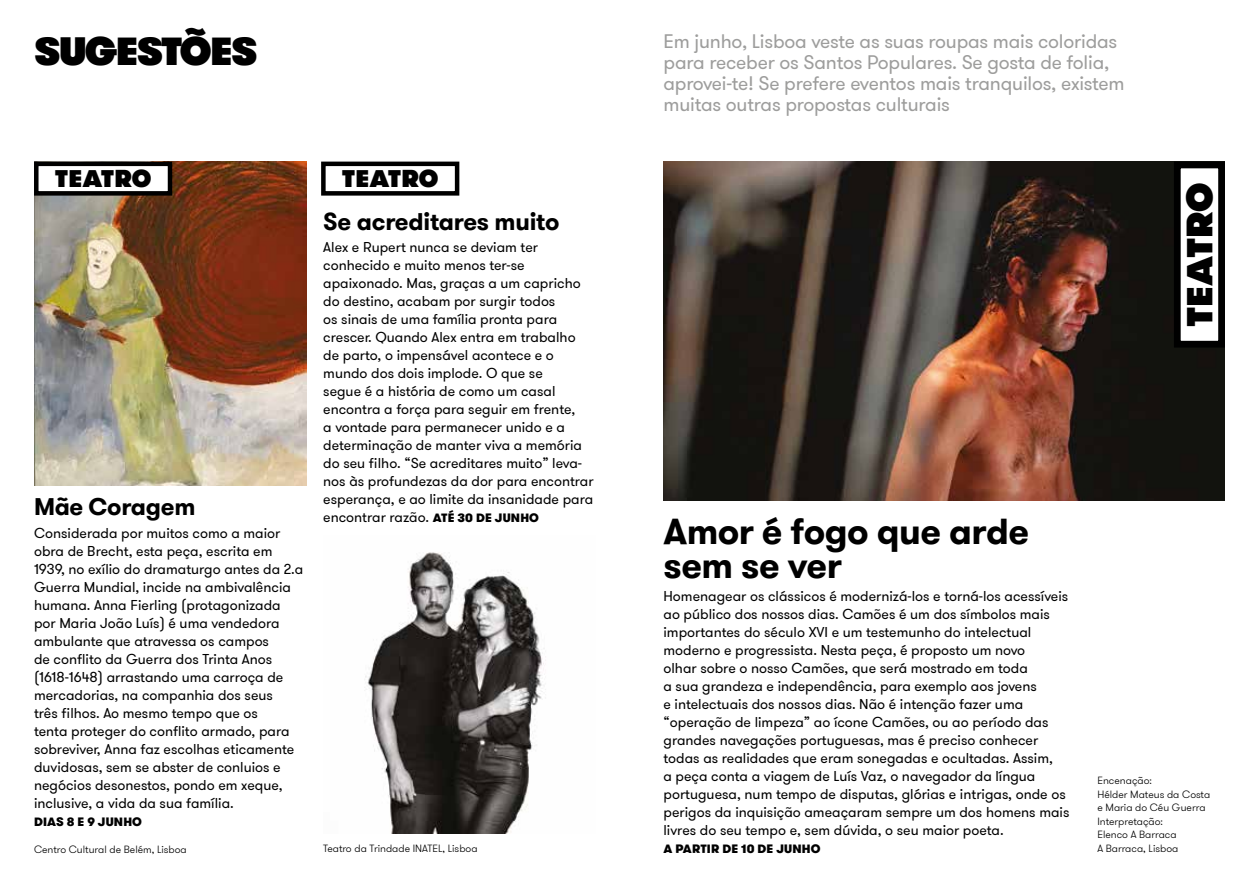
<style>
.page{position:relative;width:1259px;height:893px;background:#fff}
.page>*{position:absolute;margin:0;border:0;box-sizing:border-box;transform-origin:0 0}
.t1{font:800 39px "GT Walsheim Pro";letter-spacing:-.035em;color:#000}
.t2{font:700 36px/34.5px "GT Walsheim Pro";letter-spacing:-.015em;color:#000}
.t3{font:800 36px "GT Walsheim Pro";letter-spacing:.005em;color:#000}
.t4{font:700 24px "GT Walsheim Pro";letter-spacing:-.01em;color:#000}
.t5{font:800 24px "GT Walsheim Pro";letter-spacing:.005em;color:#000}
.t6{font:19.5px/21px "GT Walsheim Pro";letter-spacing:-.01em;color:#9d9d9c}
.t7{font:14.25px/18px "GT Walsheim Pro";color:#000}
.t8{font:900 12px "GT Walsheim Pro";letter-spacing:.015em;color:#000}
.t9{font:300 10.5px/13.5px "GT Walsheim Pro";color:#000}
.s1{font-weight:900;font-size:12px}
</style>
<div class="page">
<img style="left:34px;top:162px;width:272px;height:323px">
<div style="left:36px;top:164px;width:134px;height:29px;background:#fff"></div>
<div style="left:34px;top:162px;width:138px;height:34px;border:4px solid #000"></div>
<div style="left:321px;top:162px;width:138px;height:34px;border:4px solid #000"></div>
<img style="left:365px;top:552px;width:181px;height:282px">
<img style="left:663px;top:162px;width:562px;height:338px">
<div style="left:1177px;top:165px;width:44px;height:179px;background:#fff"></div>
<div style="left:1174px;top:162px;width:51px;height:186px;border:7px solid #000"></div>
<h1 class="t1" style="left:34px;top:24px;width:225px">SUGESTÕES</h1>
<h3 class="t5" style="left:55px;top:162px;width:98px">TEATRO</h3>
<h3 class="t5" style="left:342px;top:162px;width:98px">TEATRO</h3>
<h3 class="t4" style="left:34px;top:491px;width:163px">Mãe Coragem</h3>
<p class="t7" style="left:34px;top:524px;width:271px">Considerada por muitos como a maior obra de Brecht, esta peça, escrita em 1939, no exílio do dramaturgo antes da 2.ª Guerra Mundial, incide na ambivalência humana. Anna Fierling (protagonizada por Maria João Luís) é uma vendedora ambulante que atravessa os campos<br>de conflito da Guerra dos Trinta Anos (1618-1648) arrastando uma carroça de mercadorias, na companhia dos seus<br>três filhos. Ao mesmo tempo que os<br>tenta proteger do conflito armado, para sobreviver, Anna faz escolhas eticamente duvidosas, sem se abster de conluios e negócios desonestos, pondo em xeque, inclusive, a vida da sua família.</p>
<p class="t8" style="left:34px;top:813px;width:109px">DIAS 8 E 9 JUNHO</p>
<p class="t9" style="left:34px;top:842px;width:154px">Centro Cultural de Belém, Lisboa</p>
<h3 class="t4" style="left:323px;top:205px;width:238px">Se acreditares muito</h3>
<p class="t7" style="left:323px;top:238px;width:272px">Alex e Rupert nunca se deviam ter conhecido e muito menos ter-se apaixonado. Mas, graças a um capricho do destino, acabam por surgir todos<br>os sinais de uma família pronta para crescer. Quando Alex entra em trabalho de parto, o impensável acontece e o mundo dos dois implode. O que se<br>segue é a história de como um casal encontra a força para seguir em frente,<br>a vontade para permanecer unido e a determinação de manter viva a memória do seu filho. “Se acreditares muito” leva&shy;nos às profundezas da dor para encontrar esperança, e ao limite da insanidade para encontrar razão. <span class="s1">ATÉ 30 DE JUNHO</span></p>
<p class="t9" style="left:323px;top:841px;width:156px">Teatro da Trindade INATEL, Lisboa</p>
<h3 class="t6" style="left:663px;top:32px;width:462px">Em junho, Lisboa veste as suas roupas mais coloridas para receber os Santos Populares. Se gosta de folia, aprovei-te! Se prefere eventos mais tranquilos, existem muitas outras propostas culturais</h3>
<h2 class="t3" style="left:1174px;top:327px;width:146px;rotate:-90deg">TEATRO</h2>
<h2 class="t2" style="left:663px;top:514px;width:367px">Amor é fogo que arde sem se ver</h2>
<p class="t7" style="left:663px;top:587px;width:407px">Homenagear os clássicos é modernizá-los e torná-los acessíveis ao público dos nossos dias. Camões é um dos símbolos mais importantes do século XVI e um testemunho do intelectual moderno e progressista. Nesta peça, é proposto um novo<br>olhar sobre o nosso Camões, que será mostrado em toda<br>a sua grandeza e independência, para exemplo aos jovens<br>e intelectuais dos nossos dias. Não é intenção fazer uma “operação de limpeza” ao ícone Camões, ou ao período das grandes navegações portuguesas, mas é preciso conhecer todas as realidades que eram sonegadas e ocultadas. Assim,<br>a peça conta a viagem de Luís Vaz, o navegador da língua portuguesa, num tempo de disputas, glórias e intrigas, onde os perigos da inquisição ameaçaram sempre um dos homens mais livres do seu tempo e, sem dúvida, o seu maior poeta.</p>
<p class="t8" style="left:663px;top:840px;width:158px">A PARTIR DE 10 DE JUNHO</p>
<p class="t9" style="left:1097px;top:774px;width:114px">Encenação:<br>Hélder Mateus da Costa e Maria do Céu Guerra<br>Interpretação:<br>Elenco A Barraca<br>A Barraca, Lisboa</p>
</div>
